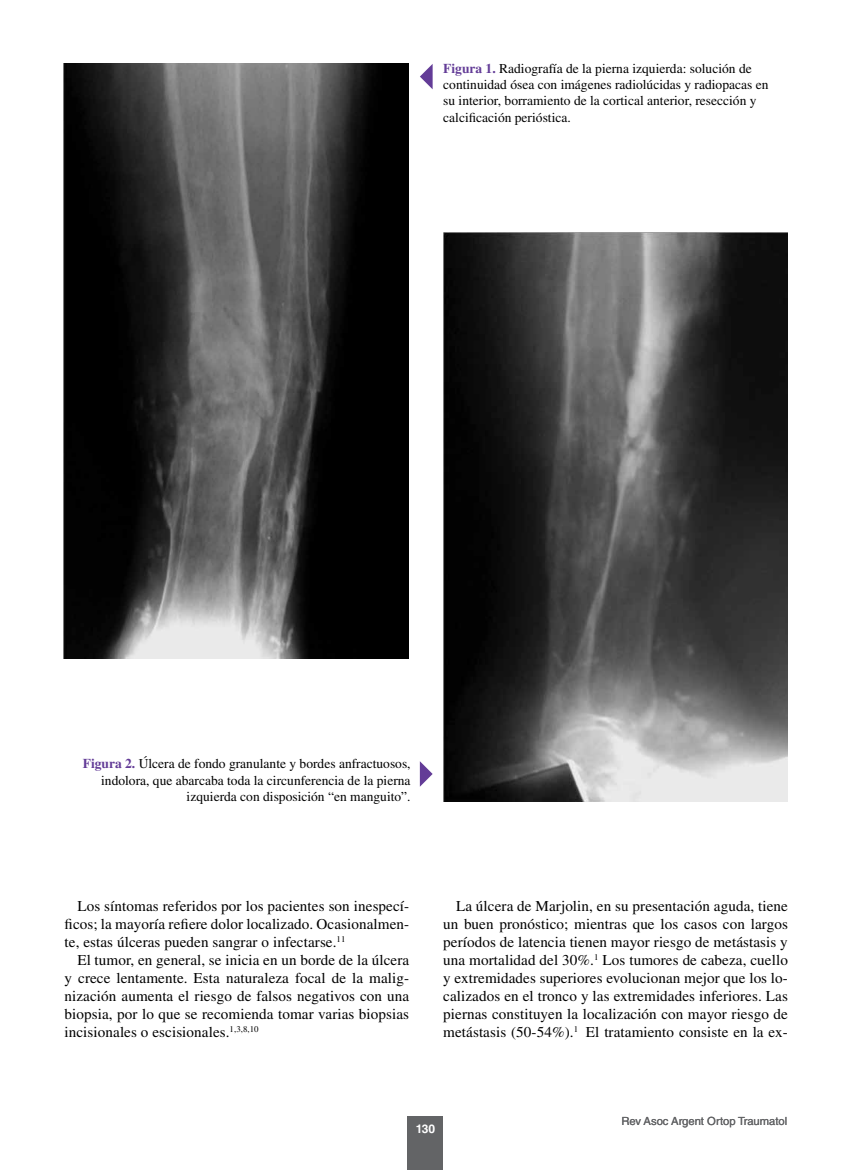
<style>
.page{position:relative;width:851px;height:1170px;background:#fff}
.page>*{position:absolute;margin:0;border:0;box-sizing:border-box;transform-origin:0 0}
.t1{font:15px/18px "Times LT Std";letter-spacing:.005em;color:#000;text-align:justify}
.t2{font:13.5px/16.2px "Times LT Std";color:#000}
.t3{font:700 12px "Helvetica LT Std";color:#fff}
.t4{font:11.25px "Helvetica LT Std";color:#636466}
.s1{font-weight:700;color:#633c97}
</style>
<div class="page">
<div style="left:407px;top:1116px;width:36px;height:53px;background:#636466"></div>
<img style="left:64px;top:64px;width:344px;height:594px">
<img style="left:443px;top:233px;width:344px;height:568px">
<svg style="left:420px;top:761px;width:12px;height:25px"></svg>
<svg style="left:420px;top:64px;width:12px;height:25px"></svg>
<p class="t2" style="left:443px;top:60px;width:327px"><span class="s1">Figura 1.</span> Radiografía de la pierna izquierda: solución de continuidad ósea con imágenes radiolúcidas y radiopacas en su interior, borramiento de la cortical anterior, resección y calcificación perióstica.</p>
<p class="t2" style="left:83px;top:755px;width:329px;text-align:right"><span class="s1">Figura 2.</span> Úlcera de fondo granulante y bordes anfractuosos, indolora, que abarcaba toda la circunferencia de la pierna izquierda con disposición “en manguito”.</p>
<p class="t1" style="left:65px;top:896px;width:346px;text-indent:13px">Los síntomas referidos por los pacientes son inespecí&shy;ficos; la mayoría refiere dolor localizado. Ocasionalmen&shy;te, estas úlceras pueden sangrar o infectarse.<sup>11</sup></p>
<p class="t1" style="left:65px;top:950px;width:346px;text-indent:13px">El tumor, en general, se inicia en un borde de la úlcera y crece lentamente. Esta naturaleza focal de la malig&shy;nización aumenta el riesgo de falsos negativos con una biopsia, por lo que se recomienda tomar varias biopsias incisionales o escisionales.<sup>1,3,8,10</sup></p>
<p class="t1" style="left:443px;top:896px;width:346px;text-indent:13px">La úlcera de Marjolin, en su presentación aguda, tiene un buen pronóstico; mientras que los casos con largos períodos de latencia tienen mayor riesgo de metástasis y una mortalidad del 30%.<sup>1</sup> Los tumores de cabeza, cuello y extremidades superiores evolucionan mejor que los lo&shy;calizados en el tronco y las extremidades inferiores. Las piernas constituyen la localización con mayor riesgo de metástasis (50-54%).<sup>1</sup> El tratamiento consiste en la ex-</p>
<p class="t3" style="left:415px;top:1121px;width:21px">130</p>
<p class="t4" style="left:621px;top:1114px;width:167px">Rev Asoc Argent Ortop Traumatol</p>
</div>
